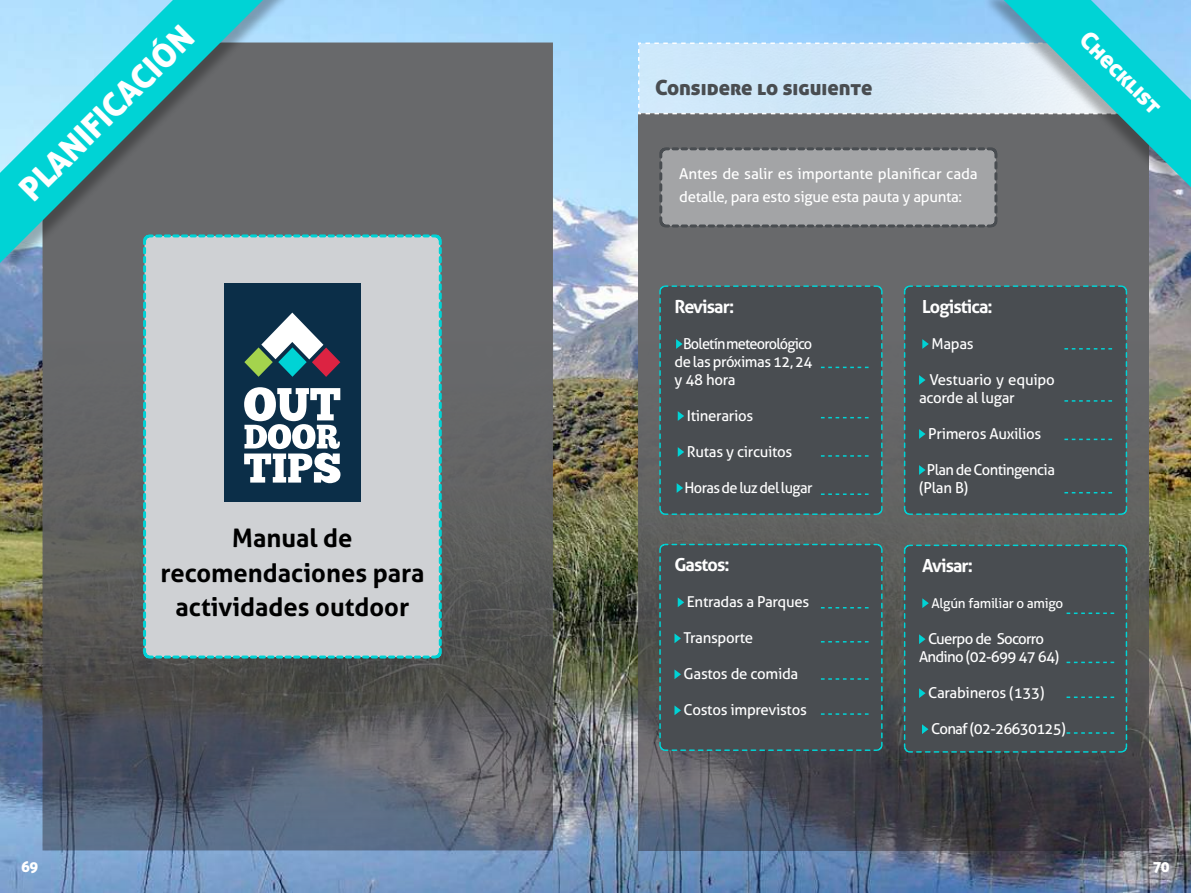
<style>
.page{position:relative;width:1191px;height:893px;background:#fff}
.page>*{position:absolute;margin:0;border:0;box-sizing:border-box;transform-origin:0 0}
.t1{font:33px "Aller Display";color:#fff}
.t2{font:700 25.5px/34.5px "Aller";color:#000;text-align:center}
.t3{font:24px "Aller Display";color:#fff}
.t4{font:21px "Aller Display";color:#494d51}
.t5{font:700 18px "Aller";letter-spacing:-.05em;color:#fff}
.t6{font:15px/18px "Aller";letter-spacing:-.02em;color:#fff}
.t7{font:15px/18px "Aller";letter-spacing:-.05em;color:#fff;text-align:center}
.t8{font:15px "Aller";letter-spacing:-.04em;color:#fff}
.t9{font:15px "Aller Display";color:#fff}
.t10{font:13.5px "Aller";letter-spacing:-.02em;color:#fff}
</style>
<div class="page">
<img style="left:0;top:0;width:1191px;height:893px">
<img style="left:638px;top:229px;width:511px;height:621px">
<img style="left:43px;top:43px;width:510px;height:807px">
<svg style="left:141px;top:232px;width:303px;height:428px;background:#a5b2b9"></svg>
<div style="left:1px;top:0;width:302px;height:275px;background:#000;opacity:.3"></div>
<svg style="left:0;top:0;width:263px;height:263px;background:#5fa7af"></svg>
<svg style="left:637px;top:0;width:554px;height:229px;background:#8cafbc"></svg>
<div style="left:903px;top:544px;width:225px;height:209px;background:#494d51"></div>
<svg style="left:922px;top:598px;width:6px;height:10px"></svg>
<svg style="left:919px;top:634px;width:6px;height:10px"></svg>
<svg style="left:919px;top:688px;width:6px;height:10px"></svg>
<svg style="left:922px;top:724px;width:6px;height:10px"></svg>
<div style="left:903px;top:285px;width:225px;height:231px;background:#494d51"></div>
<svg style="left:922px;top:339px;width:6px;height:10px"></svg>
<svg style="left:919px;top:375px;width:6px;height:10px"></svg>
<svg style="left:919px;top:429px;width:6px;height:10px"></svg>
<svg style="left:919px;top:465px;width:6px;height:10px"></svg>
<div style="left:658px;top:543px;width:225px;height:209px;background:#494d51"></div>
<svg style="left:677px;top:597px;width:7px;height:10px"></svg>
<svg style="left:674px;top:633px;width:7px;height:10px"></svg>
<svg style="left:674px;top:669px;width:7px;height:10px"></svg>
<svg style="left:674px;top:705px;width:7px;height:10px"></svg>
<div style="left:658px;top:285px;width:225px;height:231px;background:#494d51"></div>
<svg style="left:676px;top:339px;width:6px;height:10px"></svg>
<svg style="left:678px;top:411px;width:6px;height:10px"></svg>
<svg style="left:678px;top:447px;width:6px;height:10px"></svg>
<svg style="left:676px;top:483px;width:7px;height:10px"></svg>
<svg style="left:821px;top:367px;width:47px;height:1px"></svg>
<svg style="left:1064px;top:348px;width:48px;height:2px"></svg>
<svg style="left:1064px;top:400px;width:48px;height:2px"></svg>
<svg style="left:1064px;top:439px;width:48px;height:1px"></svg>
<svg style="left:1064px;top:492px;width:48px;height:1px"></svg>
<svg style="left:1066px;top:612px;width:48px;height:2px"></svg>
<svg style="left:1066px;top:662px;width:48px;height:1px"></svg>
<svg style="left:1066px;top:696px;width:48px;height:2px"></svg>
<svg style="left:821px;top:607px;width:47px;height:1px"></svg>
<svg style="left:821px;top:641px;width:47px;height:1px"></svg>
<svg style="left:821px;top:678px;width:47px;height:2px"></svg>
<svg style="left:821px;top:713px;width:47px;height:2px"></svg>
<svg style="left:821px;top:417px;width:47px;height:1px"></svg>
<svg style="left:821px;top:455px;width:47px;height:2px"></svg>
<svg style="left:821px;top:493px;width:47px;height:2px"></svg>
<svg style="left:1066px;top:732px;width:48px;height:2px"></svg>
<h1 class="t1" style="left:10px;top:179px;width:232px;rotate:-45deg">PLANIFICACIÓN</h1>
<p class="t9" style="left:21px;top:857px;width:19px">69</p>
<h2 class="t2" style="left:160px;top:520px;width:265px">Manual de recomendaciones para actividades outdoor</h2>
<h3 class="t4" style="left:655px;top:74px;width:219px">Considere lo siguiente</h3>
<p class="t6" style="left:679px;top:163px;width:300px;line-height:22.5px">Antes de salir es importante planificar cada detalle, para esto sigue esta pauta y apunta:</p>
<h3 class="t3" style="left:1094px;top:24px;width:107px;rotate:45deg">Checklist</h3>
<p class="t5" style="left:674px;top:295px;width:61px">Revisar:</p>
<p class="t6" style="left:674px;top:334px;width:139px;text-align:justify;text-indent:9px">Boletín meteorológico de las próximas 12, 24 y 48 hora</p>
<p class="t6" style="left:687px;top:406px;width:68px">Itinerarios</p>
<p class="t6" style="left:687px;top:442px;width:107px">Rutas y circuitos</p>
<p class="t8" style="left:684px;top:478px;width:130px">Horas de luz del lugar</p>
<p class="t5" style="left:674px;top:554px;width:57px">Gastos:</p>
<p class="t6" style="left:687px;top:593px;width:124px">Entradas a Parques</p>
<p class="t6" style="left:683px;top:629px;width:71px">Transporte</p>
<p class="t6" style="left:683px;top:665px;width:116px">Gastos de comida</p>
<p class="t6" style="left:683px;top:701px;width:125px">Costos imprevistos</p>
<p class="t5" style="left:922px;top:295px;width:72px">Logistica:</p>
<p class="t6" style="left:931px;top:334px;width:44px">Mapas</p>
<p class="t6" style="left:919px;top:370px;width:137px;text-indent:10px">Vestuario y equipo acorde al lugar</p>
<p class="t6" style="left:928px;top:424px;width:115px">Primeros Auxilios</p>
<p class="t6" style="left:919px;top:460px;width:137px;text-indent:8px">Plan de Contingencia (Plan B)</p>
<p class="t5" style="left:922px;top:555px;width:53px">Avisar:</p>
<p class="t10" style="left:931px;top:595px;width:133px">Algún familiar o amigo</p>
<p class="t7" style="left:919px;top:630px;width:142px">Cuerpo de Socorro<br>Andino (02-699 47 64)</p>
<p class="t6" style="left:928px;top:684px;width:118px">Carabineros (133)</p>
<p class="t7" style="left:931px;top:720px;width:136px">Conaf (02-26630125)</p>
<p class="t9" style="left:1153px;top:857px;width:18px">70</p>
</div>
